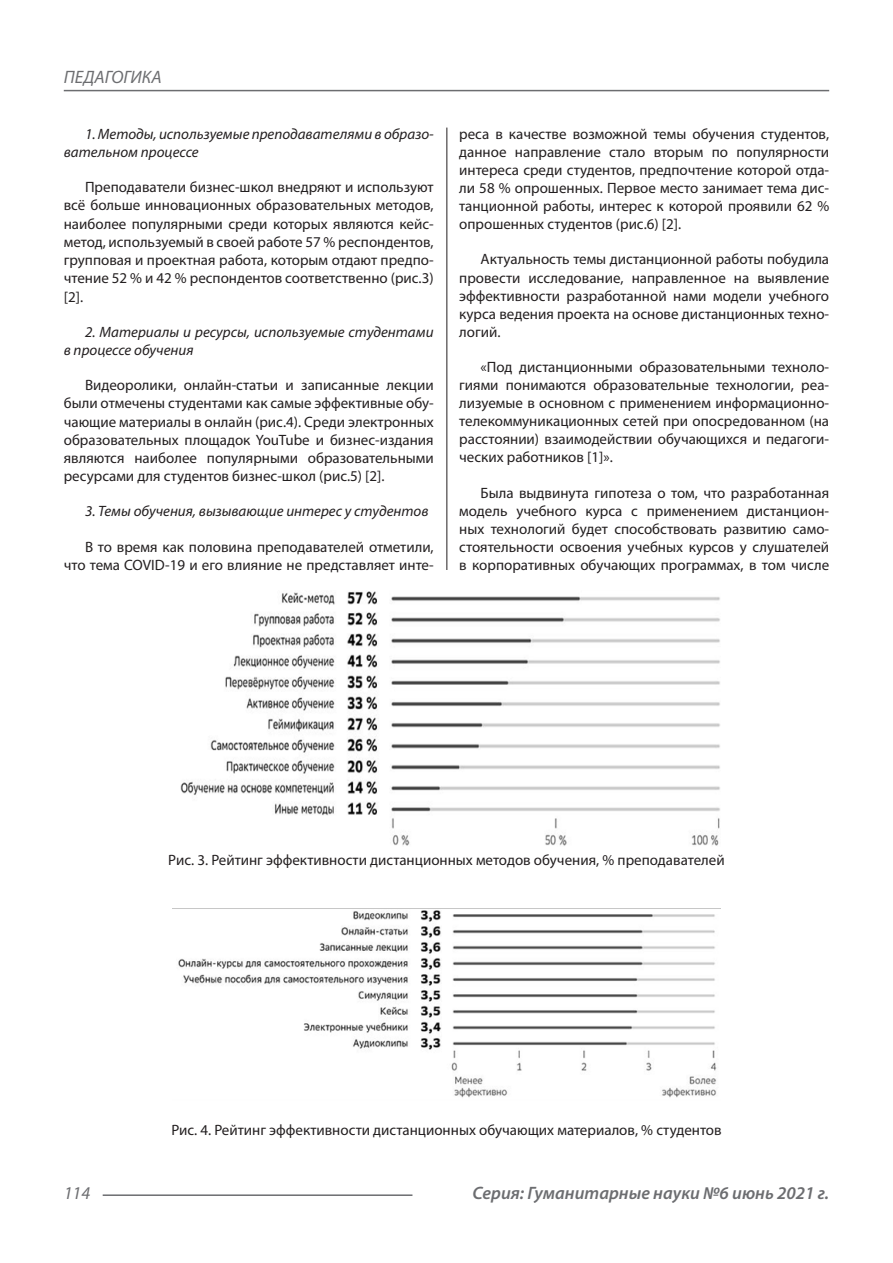
<style>
.page{position:relative;width:893px;height:1263px;background:#fff}
.page>*{position:absolute;margin:0;border:0;box-sizing:border-box;transform-origin:0 0}
.t1{font:italic 600 18px "Myriad Pro";color:#6c6d70}
.t2{font:italic 18px "Myriad Pro";color:#6c6d70}
.Статья_текст{font:15px/18.1px "Myriad Pro";color:#231f20;text-align:justify}
.Статья_текст-2{font:italic 15px/18.1px "Myriad Pro";color:#231f20}
.Рисунок_в_статье{font:15px "Myriad Pro";color:#231f20}
</style>
<div class="page">
<hr style="left:446px;top:128px;width:1px;height:1007px;background:#231f20">
<hr style="left:103px;top:1194px;width:309px;height:2px;background:#6c6d70">
<hr style="left:64px;top:90px;width:765px;height:1px;background:#6c6d70">
<div style="left:440px;top:571px;width:14px;height:572px;background:#fff"></div>
<img style="left:180px;top:591px;width:540px;height:255px">
<img style="left:172px;top:908px;width:549px;height:190px">
<p class="t2" style="left:64px;top:66px;width:100px">ПЕДАГОГИКА</p>
<p class="Статья_текст-2" style="left:64px;top:124px;width:371px;text-indent:21px">1. Методы, используемые преподавателями в образо&shy;вательном процессе</p>
<p class="Статья_текст" style="left:64px;top:178px;width:371px;text-indent:21px">Преподаватели бизнес-школ внедряют и используют всё больше инновационных образовательных методов, наиболее популярными среди которых являются кейс&shy;метод, используемый в своей работе 57 % респондентов, групповая и проектная работа, которым отдают предпо&shy;чтение 52 % и 42 % респондентов соответственно (рис.3) [2].</p>
<p class="Статья_текст-2" style="left:64px;top:322px;width:371px;text-indent:21px">2. Материалы и ресурсы, используемые студентами в процессе обучения</p>
<p class="Статья_текст" style="left:64px;top:376px;width:371px;text-indent:21px">Видеоролики, онлайн-статьи и записанные лекции были отмечены студентами как самые эффективные обу&shy;чающие материалы в онлайн (рис.4). Среди электронных образовательных площадок YouTube и бизнес-издания являются наиболее популярными образовательными ресурсами для студентов бизнес-школ (рис.5) [2].</p>
<p class="Статья_текст-2" style="left:85px;top:502px;width:345px">3. Темы обучения, вызывающие интерес у студентов</p>
<p class="Статья_текст" style="left:64px;top:537px;width:371px;text-align:right">В то время как половина преподавателей отметили, что тема COVID-19 и его влияние не представляет инте-</p>
<p class="Статья_текст" style="left:459px;top:125px;width:371px">реса в качестве возможной темы обучения студентов, данное направление стало вторым по популярности интереса среди студентов, предпочтение которой отда&shy;ли 58 % опрошенных. Первое место занимает тема дис&shy;танционной работы, интерес к которой проявили 62 % опрошенных студентов (рис.6) [2].</p>
<p class="Статья_текст" style="left:459px;top:250px;width:371px;text-indent:21px">Актуальность темы дистанционной работы побудила провести исследование, направленное на выявление эффективности разработанной нами модели учебного курса ведения проекта на основе дистанционных техно&shy;логий.</p>
<p class="Статья_текст" style="left:459px;top:358px;width:371px;text-indent:21px">«Под дистанционными образовательными техноло&shy;гиями понимаются образовательные технологии, реа&shy;лизуемые в основном с применением информационно&shy;телекоммуникационных сетей при опосредованном (на расстоянии) взаимодействии обучающихся и педагоги&shy;ческих работников [1]».</p>
<p class="Статья_текст" style="left:459px;top:483px;width:371px;text-indent:21px">Была выдвинута гипотеза о том, что разработанная модель учебного курса с применением дистанцион&shy;ных технологий будет способствовать развитию само&shy;стоятельности освоения учебных курсов у слушателей в корпоративных обучающих программах, в том числе</p>
<p class="Рисунок_в_статье" style="left:168px;top:850px;width:558px">Рис. 3. Рейтинг эффективности дистанционных методов обучения, % преподавателей</p>
<p class="Рисунок_в_статье" style="left:171px;top:1120px;width:552px">Рис. 4. Рейтинг эффективности дистанционных обучающих материалов, % студентов</p>
<p class="t2" style="left:64px;top:1182px;width:28px">114</p>
<p class="t1" style="left:472px;top:1182px;width:358px">Серия: Гуманитарные науки №6 июнь 2021 г.</p>
</div>
